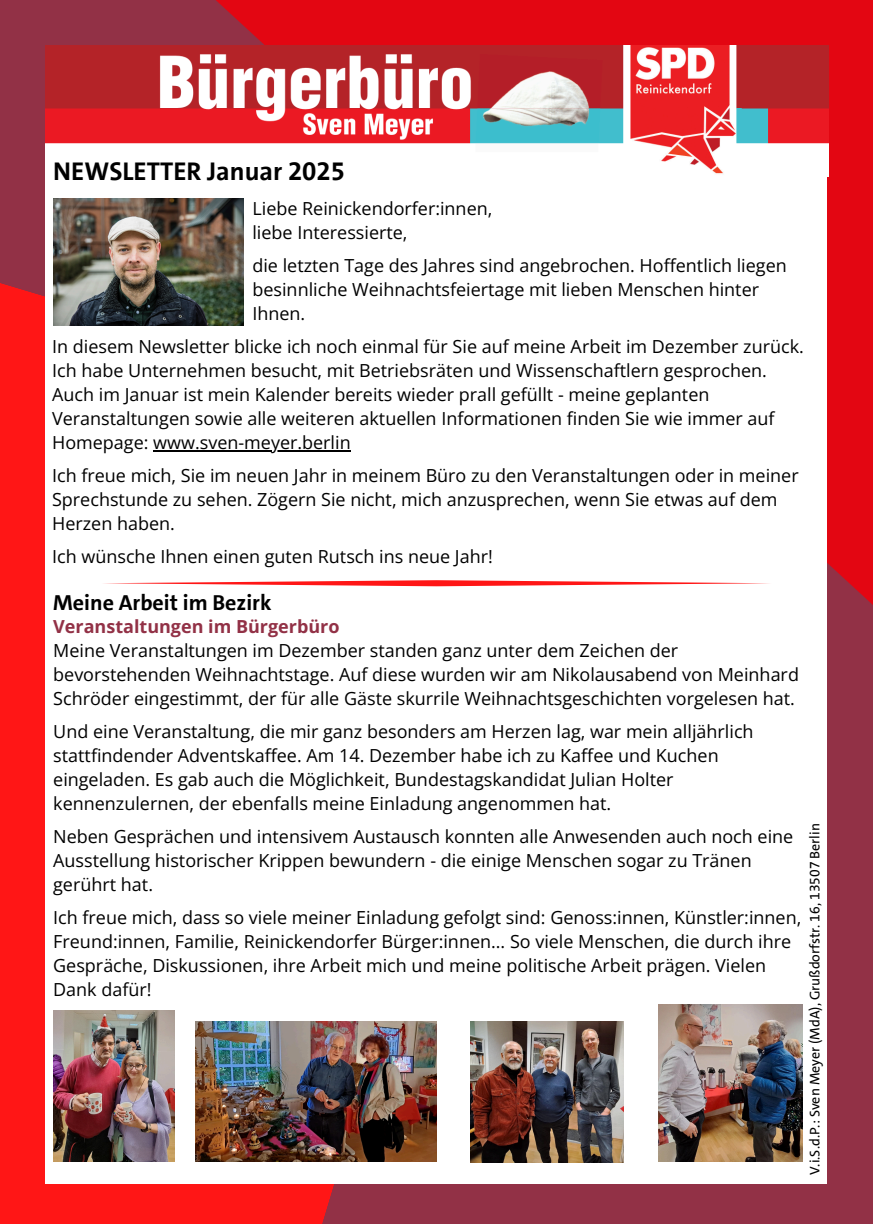
<style>
.page{position:relative;width:873px;height:1224px;background:#923146}
.page>*{position:absolute;margin:0;border:0;box-sizing:border-box;transform-origin:0 0}
.t1{font:700 26px "SPD The Sans";color:#000}
.t2{font:700 22px "SPD The Sans";color:#000}
.t3{font:18px/24px "Open Sans";color:#000}
.t4{font:14px "SPD The Sans";color:#000}
.s1{font-weight:700;color:#923146}
</style>
<div class="page">
<svg style="left:0;top:283px;width:555px;height:941px;background:#ef1b1e"></svg>
<div style="left:216px;top:0;width:657px;height:605px;background:#e30612"></div>
<div style="left:45px;top:53px;width:782px;height:1130px;background:#fff"></div>
<img style="left:46px;top:45px;width:783px;height:132px">
<svg style="left:104px;top:580px;width:665px;height:6px"></svg>
<img style="left:53px;top:198px;width:191px;height:128px">
<img style="left:53px;top:1010px;width:122px;height:152px">
<img style="left:195px;top:1022px;width:242px;height:139px">
<img style="left:471px;top:1022px;width:153px;height:141px">
<img style="left:658px;top:1004px;width:144px;height:158px">
<hr style="left:153px;top:450px;width:198px;height:2px;background:#000">
<h3 class="t1" style="left:53px;top:154px;width:293px">NEWSLETTER Januar 2025</h3>
<h3 class="t3" style="left:252px;top:196px;width:242px">Liebe Reinickendorfer:innen, liebe Interessierte,</h3>
<h3 class="t3" style="left:252px;top:253px;width:536px">die letzten Tage des Jahres sind angebrochen. Hoffentlich liegen besinnliche Weihnachtsfeiertage mit lieben Menschen hinter<br>Ihnen.</h3>
<p class="t3" style="left:52px;top:334px;width:753px">In diesem Newsletter blicke ich noch einmal für Sie auf meine Arbeit im Dezember zurück.<br>Ich habe Unternehmen besucht, mit Betriebsräten und Wissenschaftlern gesprochen.<br>Auch im Januar ist mein Kalender bereits wieder prall gefüllt - meine geplanten Veranstaltungen sowie alle weiteren aktuellen Informationen finden Sie wie immer auf Homepage: www.sven-meyer.berlin</p>
<h2 class="t3" style="left:52px;top:463px;width:748px">Ich freue mich, Sie im neuen Jahr in meinem Büro zu den Veranstaltungen oder in meiner<br>Sprechstunde zu sehen. Zögern Sie nicht, mich anzusprechen, wenn Sie etwas auf dem<br>Herzen haben.</h2>
<h2 class="t3" style="left:52px;top:544px;width:442px">Ich wünsche Ihnen einen guten Rutsch ins neue Jahr!</h2>
<h3 class="t2" style="left:53px;top:588px;width:220px">Meine Arbeit im Bezirk</h3>
<p class="t3" style="left:53px;top:614px;width:747px"><span class="s1">Veranstaltungen im Bürgerbüro<br></span>Meine Veranstaltungen im Dezember standen ganz unter dem Zeichen der bevorstehenden Weihnachtstage. Auf diese wurden wir am Nikolausabend von Meinhard Schröder eingestimmt, der für alle Gäste skurrile Weihnachtsgeschichten vorgelesen hat.</p>
<p class="t3" style="left:53px;top:719px;width:702px">Und eine Veranstaltung, die mir ganz besonders am Herzen lag, war mein alljährlich stattfindender Adventskaffee. Am 14. Dezember habe ich zu Kaffee und Kuchen eingeladen. Es gab auch die Möglichkeit, Bundestagskandidat Julian Holter kennenzulernen, der ebenfalls meine Einladung angenommen hat.</p>
<h1 class="t3" style="left:53px;top:824px;width:742px">Neben Gesprächen und intensivem Austausch konnten alle Anwesenden auch noch eine<br>Ausstellung historischer Krippen bewundern - die einige Menschen sogar zu Tränen gerührt hat.</h1>
<p class="t3" style="left:53px;top:905px;width:750px">Ich freue mich, dass so viele meiner Einladung gefolgt sind: Genoss:innen, Künstler:innen, Freund:innen, Familie, Reinickendorfer Bürger:innen... So viele Menschen, die durch ihre Gespräche, Diskussionen, ihre Arbeit mich und meine politische Arbeit prägen. Vielen Dank dafür!</p>
<h3 class="t4" style="left:806px;top:1175px;width:353px;rotate:-90deg">V.i.S.d.P.: Sven Meyer (MdA), Grußdorfstr. 16, 13507 Berlin</h3>
</div>
